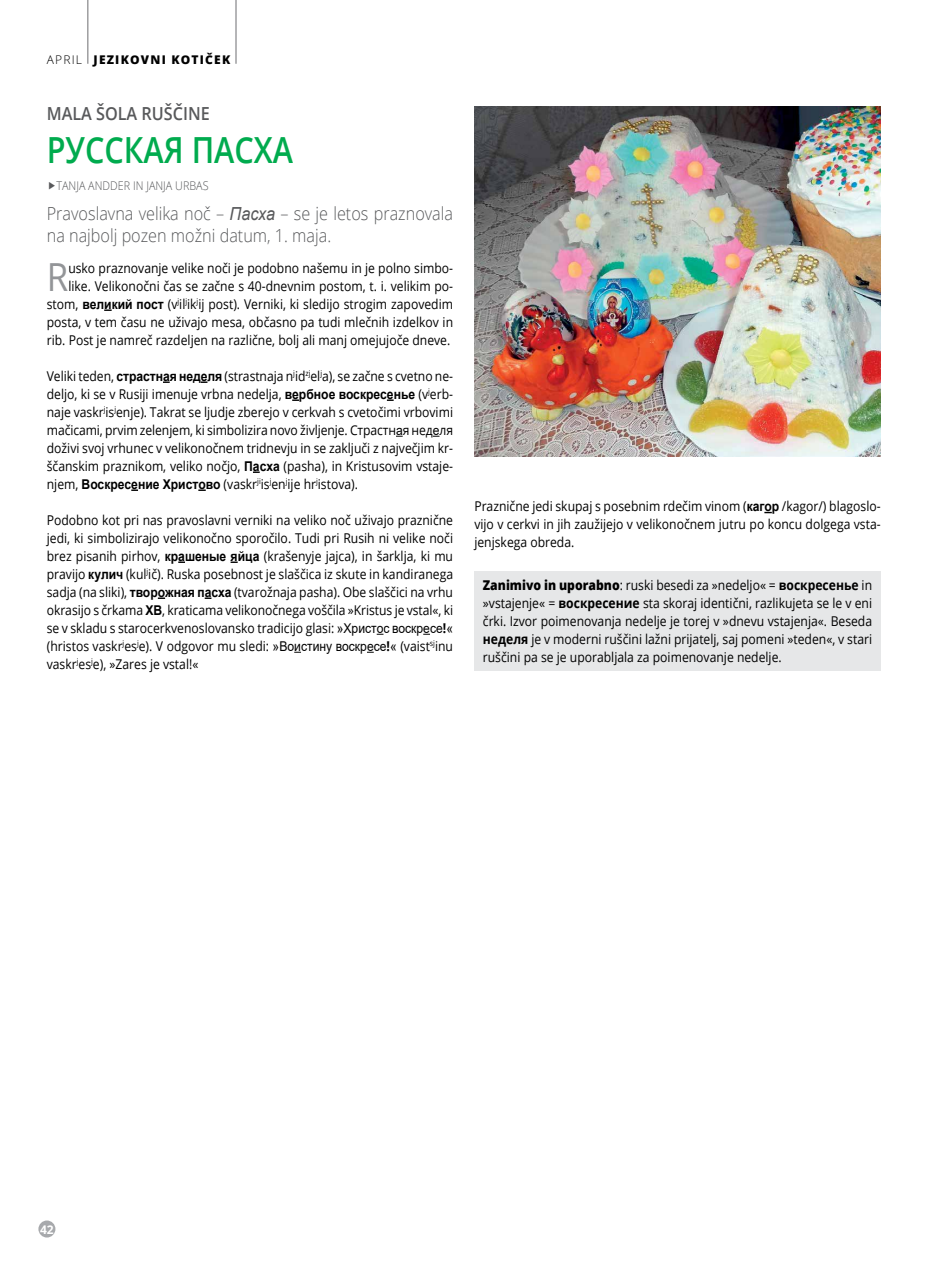
<style>
.page{position:relative;width:936px;height:1263px;background:#fff}
.page>*{position:absolute;margin:0;border:0;box-sizing:border-box;transform-origin:0 0}
.t1{font:38.7px "Open Sans";color:#939598;scale:.9 1}
.t2{font:600 36px "Open Sans";color:#00ab4e;scale:.85 1}
.t3{font:300 18px/21.6px "Open Sans";color:#58595b;scale:.9 1}
.t4{font:600 18px "Open Sans";color:#58595b;scale:.9 1}
.t5{font:13.5px/18px "Open Sans";color:#000;text-align:justify;scale:.9 1}
.t6{font:300 12px "Open Sans";color:#58595b;scale:.9 1}
.t7{font:800 12px "Open Sans";letter-spacing:.1em;color:#000}
.t8{font:700 12px "Open Sans";color:#fff}
.s1{font-weight:300}
.s2{font-family:"Arial";font-weight:400;font-style:italic}
.s3{font-family:"Arial";font-weight:700}
.s4{font-family:"Arial"}
.s5{font-weight:700}
.s6{font-weight:800}
</style>
<div class="page">
<div style="left:38px;top:1220px;width:17px;height:17px;background:#a7a9ac;border-radius:50%"></div>
<hr style="left:88px;top:0;width:1px;height:64px;background:#6d6e71">
<hr style="left:236px;top:0;width:1px;height:64px;background:#6d6e71">
<svg style="left:104px;top:309px;width:8px;height:2px"></svg>
<svg style="left:163px;top:381px;width:7px;height:2px"></svg>
<svg style="left:201px;top:381px;width:6px;height:2px"></svg>
<svg style="left:292px;top:399px;width:7px;height:2px"></svg>
<svg style="left:387px;top:399px;width:6px;height:2px"></svg>
<svg style="left:253px;top:471px;width:7px;height:2px"></svg>
<svg style="left:131px;top:489px;width:7px;height:2px"></svg>
<svg style="left:198px;top:489px;width:8px;height:2px"></svg>
<svg style="left:178px;top:561px;width:7px;height:2px"></svg>
<svg style="left:230px;top:561px;width:8px;height:2px"></svg>
<svg style="left:158px;top:597px;width:7px;height:2px"></svg>
<svg style="left:205px;top:597px;width:6px;height:2px"></svg>
<img style="left:474px;top:106px;width:406px;height:351px">
<div style="left:474px;top:571px;width:406px;height:99px;background:#e6e7e8"></div>
<p class="t7" style="left:47px;top:50px;width:185px"><span class="s1">APRIL</span> JEZIKOVNI KOTIČEK</p>
<h3 class="t4" style="left:47px;top:101px;width:183px">MALA ŠOLA RUŠČINE</h3>
<h2 class="t2" style="left:47px;top:126px;width:291px">РУССКАЯ ПАСХА</h2>
<p class="t6" style="left:56px;top:177px;width:171px">TANJA ANDDER IN JANJA URBAS</p>
<h3 class="t3" style="left:47px;top:202px;width:453px">Pravoslavna velika noč – <span class="s2">Пасха</span> – se je letos praznovala na najbolj pozen možni datum, 1. maja.</h3>
<h1 class="t1" style="left:47px;top:250px;width:25px">R</h1>
<p class="t5" style="left:47px;top:258px;width:453px;text-align:right">usko praznovanje velike noči je podobno našemu in je polno simbo&shy;like. Velikonočni čas se začne s 40-dnevnim postom, t. i. velikim po&shy;stom, <span class="s3">великий пост</span> (v<sup>j</sup>il<sup>j</sup>ik<sup>j</sup>ij post). Verniki, ki sledijo strogim zapovedim posta, v tem času ne uživajo mesa, občasno pa tudi mlečnih izdelkov in rib. Post je namreč razdeljen na različne, bolj ali manj omejujoče dneve.</p>
<p class="t5" style="left:47px;top:366px;width:453px">Veliki teden, <span class="s3">страстная неделя</span> (strastnaja n<sup>j</sup>id<sup>zj</sup>el<sup>j</sup>a), se začne s cvetno ne&shy;deljo, ki se v Rusiji imenuje vrbna nedelja, <span class="s3">вербное воскресенье</span> (v<sup>j</sup>erb&shy;naje vaskr<sup>j</sup>is<sup>j</sup>enje). Takrat se ljudje zberejo v cerkvah s cvetočimi vrbovimi mačicami, prvim zelenjem, ki simbolizira novo življenje. Страстн<span class="s4">а</span>я нед<span class="s4">е</span>ля doživi svoj vrhunec v velikonočnem tridnevju in se zaključi z največjim kr&shy;ščanskim praznikom, veliko nočjo, <span class="s3">Пасхa</span> (pasha), in Kristusovim vstaje&shy;njem, <span class="s3">Воскресение Христово</span> (vaskr<sup>ji</sup>is<sup>j</sup>en<sup>j</sup>ije hr<sup>j</sup>istova).</p>
<p class="t5" style="left:47px;top:510px;width:453px">Podobno kot pri nas pravoslavni verniki na veliko noč uživajo praznične jedi, ki simbolizirajo velikonočno sporočilo. Tudi pri Rusih ni velike noči brez pisanih pirhov, <span class="s3">крашеные яйца</span> (krašenyje jajca), in šarklja, ki mu pravijo <span class="s3">кулич</span> (kul<sup>j</sup>ič). Ruska posebnost je slaščica iz skute in kandiranega sadja (na sliki), <span class="s3">творожная пасха</span> (tvarožnaja pasha). Obe slaščici na vrhu okrasijo s črkama <span class="s3">ХВ</span>, kraticama velikonočnega voščila »Kristus je vstal«, ki se v skladu s starocerkvenoslovansko tradicijo glasi: <span class="s4">»Христос воскресе</span><span class="s5">!</span><span class="s4">« </span>(hristos vаskr<sup>j</sup>es<sup>j</sup>e). V odgovor mu sledi: <span class="s4">»Воистину воскресе</span><span class="s5">!</span><span class="s4">«</span> (vаist<sup>sj</sup>inu vaskr<sup>j</sup>es<sup>j</sup>e), »Zares je vstal!«</p>
<p class="t5" style="left:474px;top:497px;width:453px">Praznične jedi skupaj s posebnim rdečim vinom (<span class="s3">кагор</span> /kagor/) blagoslo&shy;vijo v cerkvi in jih zaužijejo v velikonočnem jutru po koncu dolgega vsta&shy;jenjskega obreda.</p>
<p class="t5" style="left:483px;top:576px;width:434px"><span class="s6">Zanimivo in uporabno</span>: ruski besedi za »nedeljo« = <span class="s5">воскресенье</span> in »vstajenje« = <span class="s5">воскресение</span> sta skoraj identični, razlikujeta se le v eni črki. Izvor poimenovanja nedelje je torej v »dnevu vstajenja«. Beseda <span class="s5">неделя</span> je v moderni ruščini lažni prijatelj, saj pomeni »teden«, v stari ruščini pa se je uporabljala za poimenovanje nedelje.</p>
<p class="t8" style="left:40px;top:1221px;width:15px">42</p>
</div>
